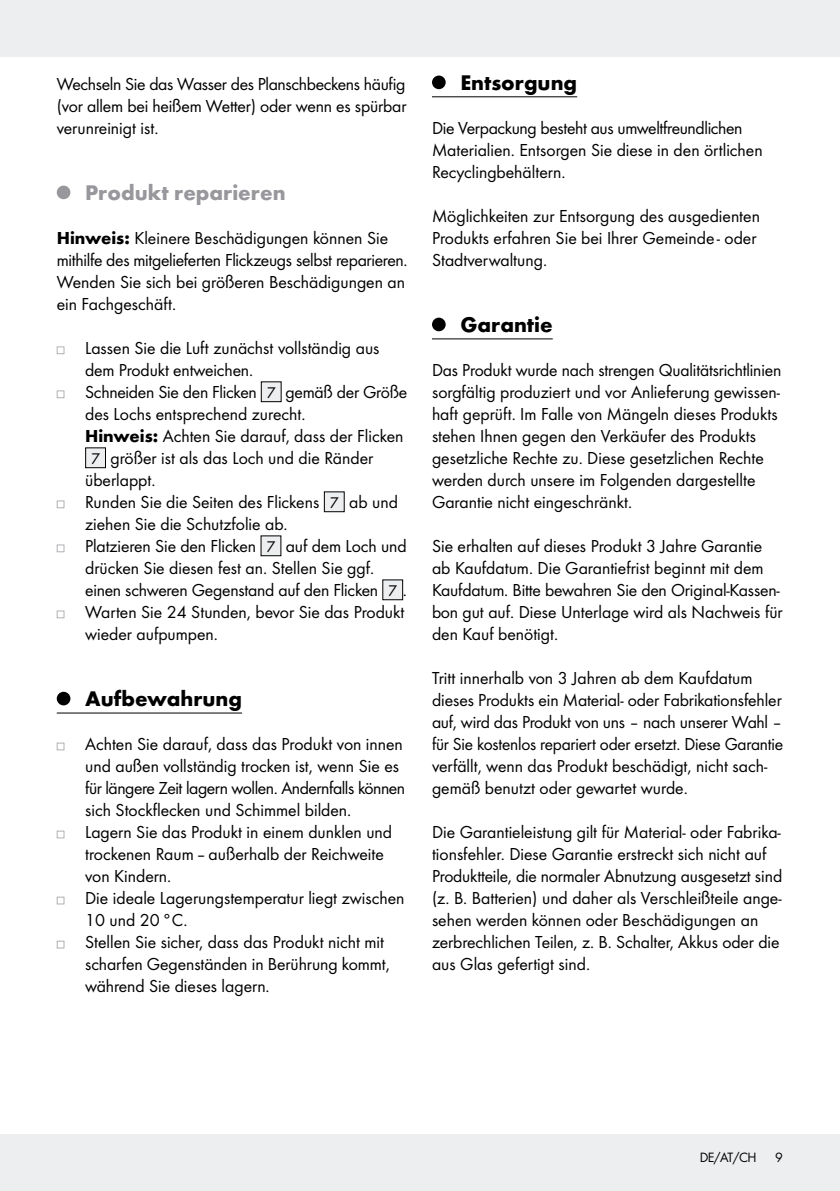
<style>
.page{position:relative;width:840px;height:1191px;background:#fff}
.page>*{position:absolute;margin:0;border:0;box-sizing:border-box;transform-origin:0 0}
.t1{font:700 22px "Futura";color:#000}
.t2{font:700 22px "Futura";color:#97979c}
.t3{font:18px/22px "Futura Boo";color:#000}
.t4{font:14px "Futura Boo";color:#000}
.s1{font-family:"Futura";font-weight:700}
.s2{font-size:16px}
</style>
<div class="page">
<div style="left:0;top:1134px;width:839px;height:57px;background:#eceeef"></div>
<div style="left:0;top:0;width:839px;height:57px;background:#eceeef"></div>
<hr style="left:57px;top:712px;width:185px;height:1px;background:#000">
<div style="left:57px;top:186px;width:13px;height:13px;background:#97979c;border-radius:50%"></div>
<svg style="left:57px;top:346px;width:7px;height:8px"></svg>
<svg style="left:57px;top:390px;width:7px;height:8px"></svg>
<div style="left:261px;top:382px;width:20px;height:20px;background:#eceeef"></div>
<div style="left:260px;top:381px;width:21px;height:21px;border:1px solid #000"></div>
<div style="left:86px;top:448px;width:19px;height:20px;background:#eceeef"></div>
<div style="left:85px;top:447px;width:21px;height:21px;border:1px solid #000"></div>
<svg style="left:57px;top:500px;width:7px;height:8px"></svg>
<div style="left:324px;top:492px;width:20px;height:20px;background:#eceeef"></div>
<div style="left:324px;top:491px;width:20px;height:21px;border:1px solid #000"></div>
<svg style="left:57px;top:544px;width:7px;height:8px"></svg>
<div style="left:261px;top:536px;width:20px;height:20px;background:#eceeef"></div>
<div style="left:382px;top:580px;width:20px;height:20px;background:#eceeef"></div>
<div style="left:382px;top:579px;width:21px;height:21px;border:1px solid #000"></div>
<svg style="left:57px;top:610px;width:7px;height:8px"></svg>
<div style="left:57px;top:692px;width:13px;height:13px;background:#000;border-radius:50%"></div>
<svg style="left:57px;top:742px;width:7px;height:8px"></svg>
<svg style="left:57px;top:830px;width:7px;height:8px"></svg>
<svg style="left:57px;top:896px;width:7px;height:8px"></svg>
<svg style="left:57px;top:940px;width:7px;height:8px"></svg>
<hr style="left:432px;top:96px;width:145px;height:1px;background:#000">
<hr style="left:432px;top:338px;width:120px;height:1px;background:#000">
<div style="left:432px;top:76px;width:13px;height:13px;background:#000;border-radius:50%"></div>
<div style="left:432px;top:318px;width:13px;height:13px;background:#000;border-radius:50%"></div>
<p class="t3" style="left:57px;top:73px;width:351px;text-align:justify">Wechseln Sie das Wasser des Planschbeckens häufig (vor allem bei heißem Wetter) oder wenn es spürbar verunreinigt ist.</p>
<p class="t2" style="left:85px;top:179px;width:202px">Produkt reparieren</p>
<p class="t3" style="left:57px;top:227px;width:352px"><span class="s1">Hinweis:</span> Kleinere Beschädigungen können Sie mithilfe des mitgelieferten Flickzeugs selbst reparieren.<br>Wenden Sie sich bei größeren Beschädigungen an ein Fachgeschäft.</p>
<p class="t3" style="left:85px;top:337px;width:296px">Lassen Sie die Luft zunächst vollständig aus</p>
<p class="t3" style="left:85px;top:359px;width:169px">dem Produkt entweichen.</p>
<p class="t3" style="left:85px;top:381px;width:323px">Schneiden Sie den Flicken <span class="s2">7</span> gemäß der Größe</p>
<p class="t3" style="left:85px;top:403px;width:222px">des Lochs entsprechend zurecht.</p>
<p class="t3" style="left:85px;top:425px;width:319px"><span class="s1">Hinweis:</span> Achten Sie darauf, dass der Flicken</p>
<p class="t3" style="left:91px;top:447px;width:283px"><span class="s2">7</span> größer ist als das Loch und die Ränder</p>
<p class="t3" style="left:85px;top:469px;width:72px">überlappt.</p>
<p class="t3" style="left:85px;top:491px;width:314px">Runden Sie die Seiten des Flickens <span class="s2">7</span> ab und</p>
<p class="t3" style="left:85px;top:513px;width:204px">ziehen Sie die Schutzfolie ab.</p>
<p class="t3" style="left:85px;top:535px;width:323px">Platzieren Sie den Flicken <span class="s2">7</span> auf dem Loch und</p>
<p class="t3" style="left:85px;top:557px;width:290px">drücken Sie diesen fest an. Stellen Sie ggf.</p>
<p class="t3" style="left:85px;top:579px;width:323px">einen schweren Gegenstand auf den Flicken <span class="s2">7</span> .</p>
<p class="t3" style="left:85px;top:601px;width:321px">Warten Sie 24 Stunden, bevor Sie das Produkt</p>
<p class="t3" style="left:85px;top:623px;width:134px">wieder aufpumpen.</p>
<p class="t1" style="left:85px;top:685px;width:158px">Aufbewahrung</p>
<p class="t3" style="left:85px;top:733px;width:321px">Achten Sie darauf, dass das Produkt von innen und außen vollständig trocken ist, wenn Sie es für längere Zeit lagern wollen. Andernfalls können sich Stockflecken und Schimmel bilden.<br>Lagern Sie das Produkt in einem dunklen und trockenen Raum–außerhalb der Reichweite von Kindern.<br>Die ideale Lagerungstemperatur liegt zwischen 10 und 20°C.<br>Stellen Sie sicher, dass das Produkt nicht mit scharfen Gegenständen in Berührung kommt, während Sie dieses lagern.</p>
<p class="t1" style="left:460px;top:69px;width:118px">Entsorgung</p>
<p class="t3" style="left:432px;top:117px;width:332px">Die Verpackung besteht aus umweltfreundlichen<br>Materialien. Entsorgen Sie diese in den örtlichen<br>Recyclingbehältern.</p>
<p class="t3" style="left:432px;top:205px;width:329px">Möglichkeiten zur Entsorgung des ausgedienten<br>Produkts erfahren Sie bei Ihrer Gemeinde - oder<br>Stadtverwaltung.</p>
<p class="t1" style="left:460px;top:311px;width:94px">Garantie</p>
<p class="t3" style="left:432px;top:359px;width:351px">Das Produkt wurde nach strengen Qualitätsrichtlinien sorgfältig produziert und vor Anlieferung gewissen&shy;haft geprüft. Im Falle von Mängeln dieses Produkts stehen Ihnen gegen den Verkäufer des Produkts gesetzliche Rechte zu. Diese gesetzlichen Rechte werden durch unsere im Folgenden dargestellte Garantie nicht eingeschränkt.</p>
<p class="t3" style="left:432px;top:535px;width:352px">Sie erhalten auf dieses Produkt 3 Jahre Garantie ab Kaufdatum. Die Garantiefrist beginnt mit dem Kaufdatum. Bitte bewahren Sie den Original-Kassen&shy;bon gut auf. Diese Unterlage wird als Nachweis für den Kauf benötigt.</p>
<p class="t3" style="left:432px;top:667px;width:352px">Tritt innerhalb von 3 Jahren ab dem Kaufdatum dieses Produkts ein Material- oder Fabrikationsfehler auf, wird das Produkt von uns – nach unserer Wahl – für Sie kostenlos repariert oder ersetzt. Diese Garantie verfällt, wenn das Produkt beschädigt, nicht sach&shy;gemäß benutzt oder gewartet wurde.</p>
<p class="t3" style="left:432px;top:821px;width:351px">Die Garantieleistung gilt für Material- oder Fabrika&shy;tionsfehler. Diese Garantie erstreckt sich nicht auf Produktteile, die normaler Abnutzung ausgesetzt sind (z. B. Batterien) und daher als Verschleißteile ange&shy;sehen werden können oder Beschädigungen an zerbrechlichen Teilen, z. B. Schalter, Akkus oder die aus Glas gefertigt sind.</p>
<p class="t4" style="left:699px;top:1149px;width:58px">DE/AT/CH</p>
<p class="t4" style="left:774px;top:1149px;width:9px">9</p>
</div>
